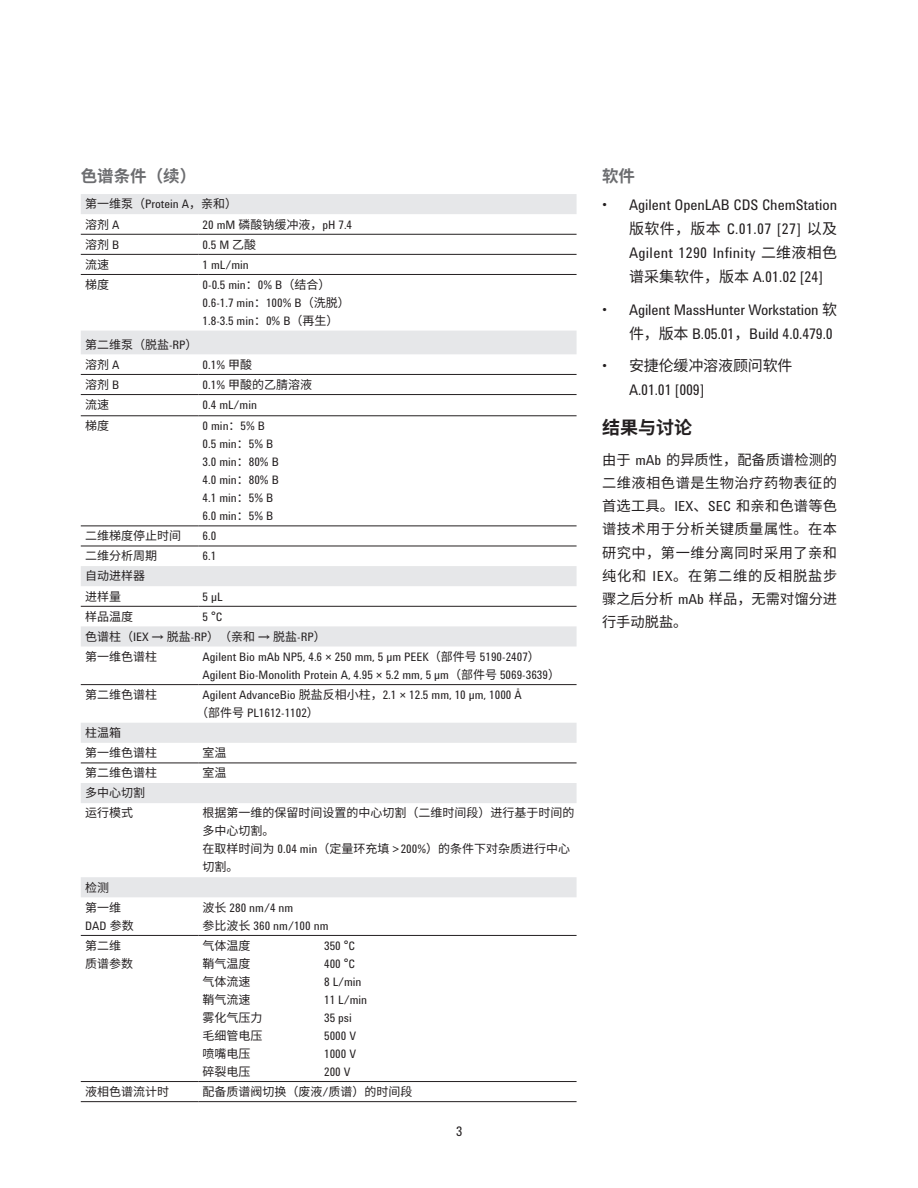
<style>
.page{position:relative;width:918px;height:1188px;background:#fff}
.page>*{position:absolute;margin:0;border:0;box-sizing:border-box;transform-origin:0 0}
.t1{font:700 18px "Noto Sans CJ Ksc";color:#231f20}
.t2{font:700 16.5px "Noto Sans CJ Ksc";color:#6c6d70}
.t3{font:15px/24px "Agilent Condensed CFF";letter-spacing:-.005em;color:#231f20;text-align:justify}
.t4{font:15px "Noto Sans CJ Ksc";letter-spacing:-.01em;color:#231f20}
.t5{font:14.25px/23.2px "Noto Sans CJ Ksc";letter-spacing:.035em;color:#231f20;text-align:justify}
.t6{font:13.5px "Agilent Condensed CFF";color:#231f20}
.t7{font:12px/18px "Agilent Condensed CFF";color:#231f20}
.t8{font:12px/20.1px "Noto Sans CJ Ksc";color:#231f20}
.s1{font-family:"Agilent Condensed CFF"}
.s2{font-family:"Noto Sans CJ Ksc"}
</style>
<div class="page">
<svg style="left:81px;top:194px;width:496px;height:703px"></svg>
<hr style="left:81px;top:1101px;width:117px;height:1px;background:#231f20">
<hr style="left:198px;top:1101px;width:379px;height:1px;background:#231f20">
<hr style="left:81px;top:234px;width:117px;height:1px;background:#231f20">
<hr style="left:198px;top:234px;width:379px;height:1px;background:#231f20">
<hr style="left:81px;top:254px;width:117px;height:1px;background:#231f20">
<hr style="left:198px;top:254px;width:379px;height:1px;background:#231f20">
<hr style="left:81px;top:274px;width:117px;height:1px;background:#231f20">
<hr style="left:198px;top:274px;width:379px;height:1px;background:#231f20">
<hr style="left:81px;top:374px;width:117px;height:1px;background:#231f20">
<hr style="left:198px;top:374px;width:379px;height:1px;background:#231f20">
<hr style="left:81px;top:394px;width:117px;height:1px;background:#231f20">
<hr style="left:198px;top:394px;width:379px;height:1px;background:#231f20">
<hr style="left:81px;top:416px;width:117px;height:1px;background:#231f20">
<hr style="left:198px;top:416px;width:379px;height:1px;background:#231f20">
<hr style="left:81px;top:526px;width:117px;height:1px;background:#231f20">
<hr style="left:198px;top:526px;width:379px;height:1px;background:#231f20">
<hr style="left:81px;top:546px;width:117px;height:1px;background:#231f20">
<hr style="left:198px;top:546px;width:379px;height:1px;background:#231f20">
<hr style="left:81px;top:606px;width:117px;height:1px;background:#231f20">
<hr style="left:198px;top:606px;width:379px;height:1px;background:#231f20">
<hr style="left:81px;top:684px;width:117px;height:1px;background:#231f20">
<hr style="left:198px;top:684px;width:379px;height:1px;background:#231f20">
<hr style="left:81px;top:763px;width:117px;height:1px;background:#231f20">
<hr style="left:198px;top:763px;width:379px;height:1px;background:#231f20">
<hr style="left:81px;top:935px;width:117px;height:1px;background:#231f20">
<hr style="left:198px;top:935px;width:379px;height:1px;background:#231f20">
<hr style="left:81px;top:1081px;width:117px;height:1px;background:#231f20">
<hr style="left:198px;top:1081px;width:379px;height:1px;background:#231f20">
<h2 class="t2" style="left:81px;top:166px;width:117px">色谱条件（续）</h2>
<p class="t8" style="left:85px;top:194px;width:154px">第一维泵（<span class="s1">Protein A</span>，亲和）溶剂 <span class="s1">A</span></p>
<p class="t7" style="left:203px;top:215px;width:151px">20 mM <span class="s2">磷酸钠缓冲液，</span>pH 7.4</p>
<p class="t8" style="left:85px;top:234px;width:36px">溶剂 <span class="s1">B</span></p>
<p class="t7" style="left:203px;top:235px;width:55px">0.5 M <span class="s2">乙酸</span></p>
<p class="t8" style="left:85px;top:255px;width:25px">流速</p>
<p class="t7" style="left:203px;top:255px;width:48px">1 mL/min</p>
<p class="t8" style="left:85px;top:275px;width:25px">梯度</p>
<p class="t7" style="left:203px;top:275px;width:149px">0-0.5 min<span class="s2">：</span>0% B<span class="s2">（结合）<br></span>0.6-1.7 min<span class="s2">：</span>100% B<span class="s2">（洗脱）<br></span>1.8-3.5 min<span class="s2">：</span>0% B<span class="s2">（再生）</span></p>
<p class="t8" style="left:85px;top:334px;width:114px">第二维泵（脱盐<span class="s1">-RP</span>）溶剂 <span class="s1">A</span></p>
<p class="t7" style="left:203px;top:355px;width:51px">0.1% <span class="s2">甲酸</span></p>
<p class="t8" style="left:85px;top:375px;width:36px">溶剂 <span class="s1">B</span></p>
<p class="t8" style="left:203px;top:375px;width:111px"><span class="s1">0.1%</span> 甲酸的乙腈溶液</p>
<p class="t8" style="left:85px;top:395px;width:25px">流速</p>
<p class="t7" style="left:203px;top:395px;width:56px">0.4 mL/min</p>
<p class="t8" style="left:85px;top:416px;width:25px">梯度</p>
<p class="t7" style="left:203px;top:417px;width:78px">0 min<span class="s2">：</span>5% B<br>0.5 min<span class="s2">：</span>5% B<br>3.0 min<span class="s2">：</span>80% B<br>4.0 min<span class="s2">：</span>80% B<br>4.1 min<span class="s2">：</span>5% B<br>6.0 min<span class="s2">：</span>5% B</p>
<p class="t8" style="left:85px;top:526px;width:97px">二维梯度停止时间</p>
<p class="t7" style="left:203px;top:527px;width:15px">6.0</p>
<p class="t8" style="left:85px;top:546px;width:73px">二维分析周期</p>
<p class="t7" style="left:203px;top:547px;width:15px">6.1</p>
<p class="t8" style="left:85px;top:566px;width:61px">自动进样器进样量</p>
<p class="t7" style="left:203px;top:587px;width:22px">5 µL</p>
<p class="t8" style="left:85px;top:606px;width:49px">样品温度</p>
<p class="t7" style="left:203px;top:607px;width:21px">5 °C</p>
<p class="t8" style="left:85px;top:627px;width:242px">色谱柱（<span class="s1">IEX →</span> 脱盐<span class="s1">-RP</span>）（亲和 <span class="s1">→</span> 脱盐<span class="s1">-RP</span>）第一维色谱柱</p>
<p class="t7" style="left:203px;top:647px;width:359px">Agilent Bio mAb NP5, 4.6 × 250 mm, 5 µm PEEK<span class="s2">（部件号</span> 5190-2407<span class="s2">）<br></span>Agilent Bio-Monolith Protein A, 4.95 × 5.2 mm, 5 µm<span class="s2">（部件号</span> 5069-3639<span class="s2">）</span></p>
<p class="t8" style="left:85px;top:685px;width:73px">第二维色谱柱</p>
<p class="t7" style="left:196px;top:685px;width:327px;text-indent:7px">Agilent AdvanceBio <span class="s2">脱盐反相小柱，</span>2.1 × 12.5 mm, 10 µm, 1000 Å<span class="s2">（部件号</span> PL1612-1102<span class="s2">）</span></p>
<p class="t8" style="left:85px;top:723px;width:73px">柱温箱<br>第一维色谱柱</p>
<p class="t8" style="left:203px;top:743px;width:25px">室温</p>
<p class="t8" style="left:85px;top:763px;width:73px">第二维色谱柱</p>
<p class="t8" style="left:203px;top:763px;width:25px">室温</p>
<p class="t8" style="left:85px;top:783px;width:61px">多中心切割运行模式</p>
<p class="t8" style="left:203px;top:804px;width:373px;line-height:18px">根据第一维的保留时间设置的中心切割（二维时间段）进行基于时间的多中心切割。<br>在取样时间为 <span class="s1">0.04 min</span>（定量环充填 <span class="s1">&gt; 200%</span>）的条件下对杂质进行中心切割。</p>
<p class="t8" style="left:85px;top:877px;width:37px">检测第一维</p>
<p class="t7" style="left:85px;top:916px;width:50px">DAD <span class="s2">参数</span></p>
<p class="t7" style="left:203px;top:898px;width:127px"><span class="s2">波长</span> 280 nm/4 nm<br><span class="s2">参比波长</span> 360 nm/100 nm</p>
<p class="t8" style="left:85px;top:937px;width:49px;line-height:18px">第二维质谱参数</p>
<p class="t8" style="left:203px;top:936px;width:49px">气体温度</p>
<p class="t7" style="left:324px;top:936px;width:32px">350 °C</p>
<p class="t8" style="left:203px;top:954px;width:49px">鞘气温度</p>
<p class="t7" style="left:324px;top:954px;width:32px">400 °C</p>
<p class="t8" style="left:203px;top:972px;width:49px">气体流速</p>
<p class="t7" style="left:324px;top:972px;width:39px">8 L/min</p>
<p class="t8" style="left:203px;top:990px;width:49px">鞘气流速</p>
<p class="t7" style="left:324px;top:990px;width:45px">11 L/min</p>
<p class="t8" style="left:203px;top:1008px;width:61px">雾化气压力</p>
<p class="t7" style="left:324px;top:1008px;width:29px">35 psi</p>
<p class="t8" style="left:203px;top:1026px;width:61px">毛细管电压</p>
<p class="t7" style="left:324px;top:1026px;width:33px">5000 V</p>
<p class="t8" style="left:203px;top:1044px;width:49px">喷嘴电压</p>
<p class="t7" style="left:324px;top:1044px;width:33px">1000 V</p>
<p class="t8" style="left:203px;top:1062px;width:49px">碎裂电压</p>
<p class="t7" style="left:324px;top:1062px;width:28px">200 V</p>
<p class="t8" style="left:85px;top:1082px;width:85px">液相色谱流计时</p>
<p class="t8" style="left:203px;top:1082px;width:211px">配备质谱阀切换（废液<span class="s1">/</span>质谱）的时间段</p>
<p class="t6" style="left:456px;top:1122px;width:8px">3</p>
<h2 class="t2" style="left:602px;top:166px;width:34px">软件</h2>
<p class="t3" style="left:629px;top:192px;width:210px;text-indent:-27px">• Agilent OpenLAB CDS ChemStation<span class="s2">版软件，版本</span> C.01.07 [27] <span class="s2">以及</span>Agilent 1290 Infinity <span class="s2">二维液相色谱采集软件，版本</span> A.01.02 [24]</p>
<p class="t3" style="left:602px;top:297px;width:237px;text-align:right">• Agilent MassHunter Workstation <span class="s2">软件，版本</span> B.05.01<span class="s2">，</span>Build 4.0.479.0</p>
<p class="t4" style="left:602px;top:357px;width:192px"><span class="s1">•</span> 安捷伦缓冲溶液顾问软件</p>
<p class="t3" style="left:629px;top:377px;width:77px">A.01.01 [009]</p>
<h1 class="t1" style="left:602px;top:418px;width:91px">结果与讨论</h1>
<p class="t5" style="left:602px;top:448px;width:237px">由于 <span class="s1">mAb</span> 的异质性，配备质谱检测的二维液相色谱是生物治疗药物表征的首选工具。<span class="s1">IEX</span>、<span class="s1">SEC</span> 和亲和色谱等色谱技术用于分析关键质量属性。在本研究中，第一维分离同时采用了亲和纯化和 <span class="s1">IEX</span>。在第二维的反相脱盐步骤之后分析 <span class="s1">mAb</span> 样品，无需对馏分进行手动脱盐。</p>
</div>
